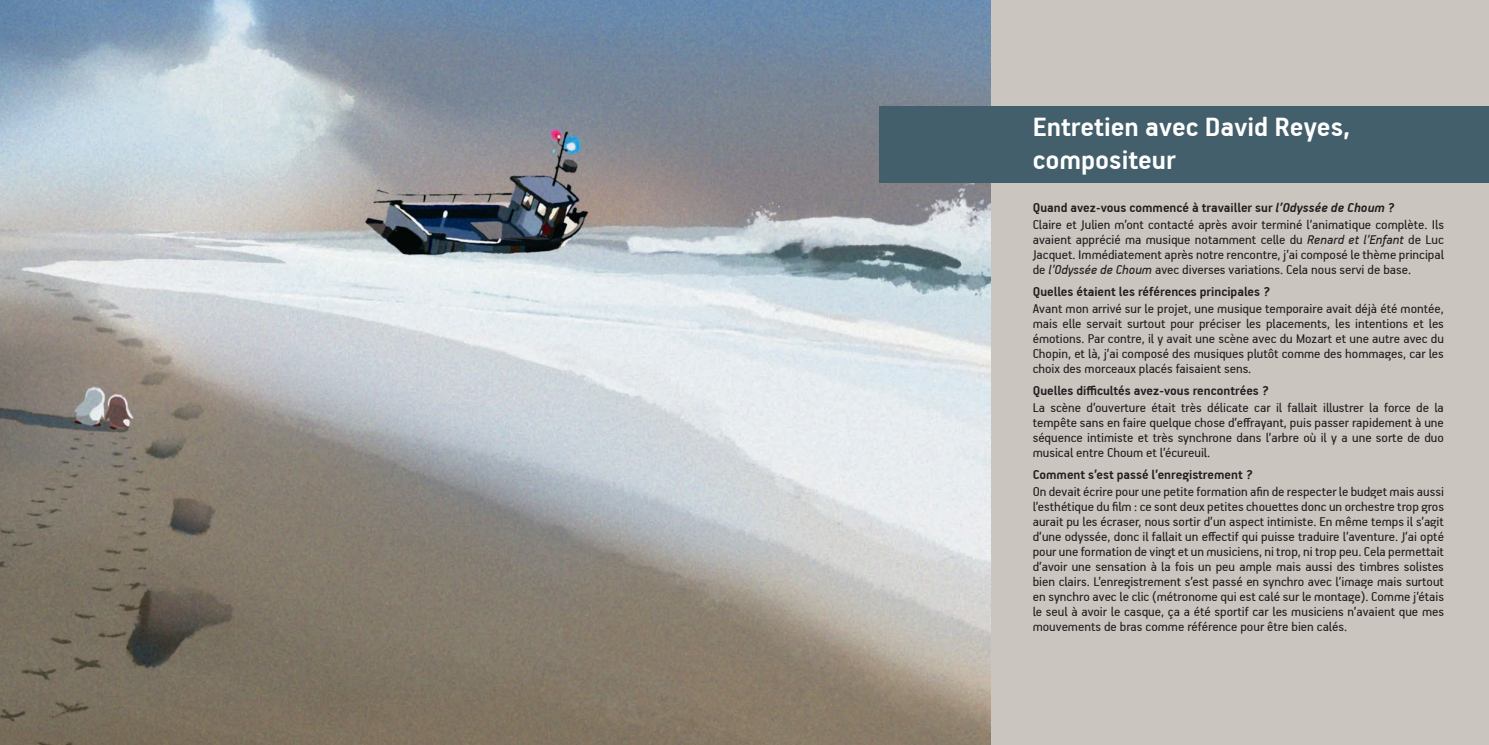
<style>
.page{position:relative;width:1489px;height:745px;background:#fff}
.page>*{position:absolute;margin:0;border:0;box-sizing:border-box;transform-origin:0 0}
.t1{font:700 30px/32.4px "Handbook Pro PF";color:#fff}
.t2{font:14.38px/15px "Handbook Pro PF";color:#231f20;text-align:justify}
.t3{font:700 14.38px "Handbook Pro PF";color:#231f20}
.s1{font-weight:700}
.s2{font-weight:700;font-style:italic}
.s3{font-style:italic}
</style>
<div class="page">
<img style="left:0;top:0;width:726px;height:744px">
<div style="left:744px;top:0;width:744px;height:744px;background:#cac6bf"></div>
<img style="left:726px;top:0;width:264px;height:744px">
<div style="left:879px;top:106px;width:609px;height:76px;background:#435f6c"></div>
<h1 class="t1" style="left:1032px;top:110px;width:319px">Entretien avec David Reyes, compositeur</h1>
<p class="t2" style="left:1032px;top:199px;width:413px;line-height:16.8px"><span class="s1">Quand avez-vous commencé à travailler sur</span> <span class="s2">l’Odyssée de Choum</span> <span class="s1">?<br></span>Claire et Julien m’ont contacté après avoir terminé l’animatique complète. Ils</p>
<p class="t2" style="left:1032px;top:231px;width:413px">avaient apprécié ma musique notamment celle du <span class="s3">Renard et l’Enfant</span> de Luc Jacquet. Immédiatement après notre rencontre, j’ai composé le thème principal de <span class="s3">l’Odyssée de Choum</span> avec diverses variations. Cela nous servi de base.</p>
<p class="t3" style="left:1032px;top:283px;width:239px">Quelles étaient les références principales ?</p>
<p class="t2" style="left:1032px;top:300px;width:413px">Avant mon arrivé sur le projet, une musique temporaire avait déjà été montée, mais elle servait surtout pour préciser les placements, les intentions et les émotions. Par contre, il y avait une scène avec du Mozart et une autre avec du Chopin, et là, j’ai composé des musiques plutôt comme des hommages, car les choix des morceaux placés faisaient sens.</p>
<p class="t3" style="left:1032px;top:382px;width:238px">Quelles difficultés avez-vous rencontrées ?</p>
<p class="t2" style="left:1032px;top:399px;width:413px">La scène d’ouverture était très délicate car il fallait illustrer la force de la tempête sans en faire quelque chose d’effrayant, puis passer rapidement à une séquence intimiste et très synchrone dans l’arbre où il y a une sorte de duo musical entre Choum et l’écureuil.</p>
<p class="t3" style="left:1032px;top:465px;width:222px">Comment s’est passé l’enregistrement ?</p>
<p class="t2" style="left:1032px;top:483px;width:413px">On devait écrire pour une petite formation afin de respecter le budget mais aussi l’esthétique du film : ce sont deux petites chouettes donc un orchestre trop gros aurait pu les écraser, nous sortir d’un aspect intimiste. En même temps il s’agit d’une odyssée, donc il fallait un effectif qui puisse traduire l’aventure. J’ai opté pour une formation de vingt et un musiciens, ni trop, ni trop peu. Cela permettait d’avoir une sensation à la fois un peu ample mais aussi des timbres solistes bien clairs. L’enregistrement s’est passé en synchro avec l’image mais surtout en synchro avec le clic (métronome qui est calé sur le montage). Comme j’étais le seul à avoir le casque, ça a été sportif car les musiciens n’avaient que mes mouvements de bras comme référence pour être bien calés.</p>
</div>
